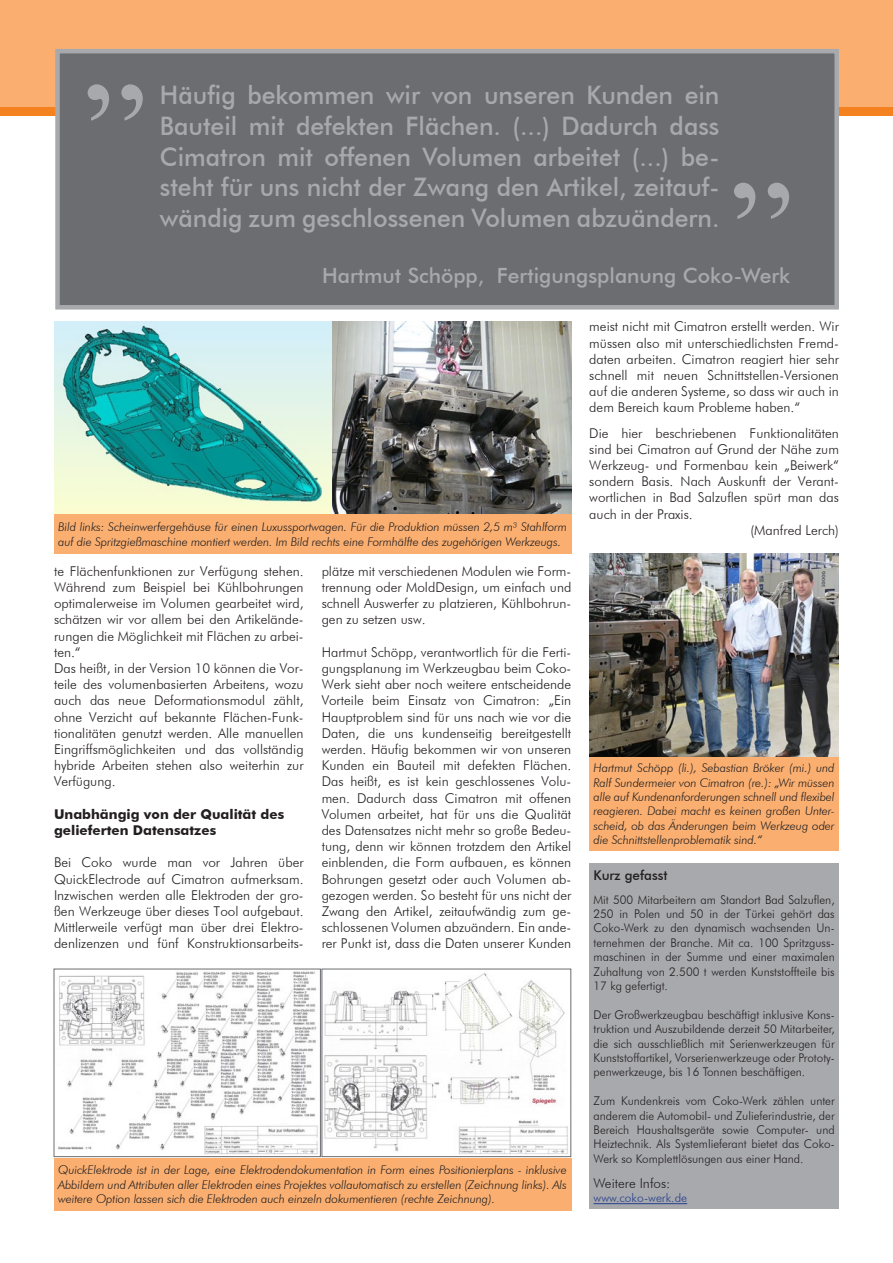
<style>
.page{position:relative;width:893px;height:1263px;background:#fff}
.page>*{position:absolute;margin:0;border:0;box-sizing:border-box;transform-origin:0 0}
.t1{font:144px "Times New Roman";color:#a8a9ad}
.t2{font:500 25.5px/30.6px "Futura BT";color:#a8a9ad;text-align:justify}
.t3{font:500 21px "Futura BT";color:#a8a9ad}
.t4{font:300 13.5px/16.2px "Futura BT";color:#231f20;text-align:justify}
.t5{font:700 13.5px/16.2px "Futura BT";color:#231f20}
.t6{font:500 13.5px "Futura BT";color:#231f20}
.t7{font:italic 300 12px/14.4px "Futura BT";letter-spacing:-.01em;color:#231f20;text-align:justify}
.t8{font:300 12px/14.4px "Futura BT";color:#231f20;text-align:justify}
.t9{font:300 12px "Futura BT";color:#253f8e}
</style>
<div class="page">
<div style="left:0;top:106px;width:893px;height:9px;background:#f58220"></div>
<div style="left:0;top:0;width:893px;height:106px;background:#faaf71"></div>
<div style="left:55px;top:49px;width:784px;height:261px;background:#6c6d70;border:4px solid #a8a9ad"></div>
<div style="left:589px;top:863px;width:250px;height:346px;background:#a8a9ad"></div>
<hr style="left:594px;top:1203px;width:93px;height:1px;background:#253f8e">
<img style="left:54px;top:321px;width:517px;height:193px">
<img style="left:58px;top:971px;width:260px;height:184px">
<div style="left:54px;top:969px;width:267px;height:188px;border:1px solid #6c6d70"></div>
<img style="left:589px;top:554px;width:250px;height:203px">
<div style="left:589px;top:757px;width:250px;height:93px;background:#faaf71"></div>
<img style="left:324px;top:972px;width:244px;height:182px">
<div style="left:322px;top:969px;width:249px;height:188px;border:1px solid #6c6d70"></div>
<div style="left:54px;top:514px;width:517px;height:40px;background:#faaf71"></div>
<div style="left:54px;top:1158px;width:517px;height:52px;background:#faaf71"></div>
<h1 class="t1" style="left:83px;top:-47px;width:65px">„</h1>
<p class="t2" style="left:160px;top:80px;width:561px">Häufig bekommen wir von unseren Kunden ein Bauteil mit defekten Flächen. (...) Dadurch dass Cimatron mit offenen Volumen arbeitet (...) be&shy;steht für uns nicht der Zwang den Artikel, zeitauf&shy;wändig zum geschlossenen Volumen abzuändern.</p>
<h1 class="t1" style="left:729px;top:52px;width:65px">„</h1>
<h3 class="t3" style="left:322px;top:263px;width:469px">Hartmut Schöpp, Fertigungsplanung Coko-Werk</h3>
<p class="t7" style="left:58px;top:520px;width:510px">Bild links: Scheinwerfergehäuse für einen Luxussportwagen. Für die Produktion müssen 2,5 m³ Stahlform auf die Spritzgießmaschine montiert werden. Im Bild rechts eine Formhälfte des zugehörigen Werkzeugs.</p>
<p class="t4" style="left:54px;top:563px;width:251px;text-align:left">te Flächenfunktionen zur Verfügung stehen.<br>Während zum Beispiel bei Kühlbohrungen optimalerweise im Volumen gearbeitet wird, schätzen wir vor allem bei den Artikelände&shy;rungen die Möglichkeit mit Flächen zu arbei&shy;ten.“<br>Das heißt, in der Version 10 können die Vor&shy;teile des volumenbasierten Arbeitens, wozu auch das neue Deformationsmodul zählt, ohne Verzicht auf bekannte Flächen-Funk&shy;tionalitäten genutzt werden. Alle manuellen Eingriffsmöglichkeiten und das vollständig hybride Arbeiten stehen also weiterhin zur Verfügung.</p>
<p class="t5" style="left:54px;top:806px;width:232px">Unabhängig von der Qualität des gelieferten Datensatzes</p>
<p class="t4" style="left:54px;top:854px;width:251px">Bei Coko wurde man vor Jahren über QuickElectrode auf Cimatron aufmerksam.<br>Inzwischen werden alle Elektroden der gro&shy;ßen Werkzeuge über dieses Tool aufgebaut.<br>Mittlerweile verfügt man über drei Elektro&shy;denlizenzen und fünf Konstruktionsarbeits-</p>
<p class="t4" style="left:322px;top:563px;width:251px">plätze mit verschiedenen Modulen wie Form&shy;trennung oder MoldDesign, um einfach und schnell Auswerfer zu platzieren, Kühlbohrun&shy;gen zu setzen usw.</p>
<p class="t4" style="left:322px;top:644px;width:251px">Hartmut Schöpp, verantwortlich für die Ferti&shy;gungsplanung im Werkzeugbau beim Coko-Werk sieht aber noch weitere entscheidende Vorteile beim Einsatz von Cimatron: „Ein Hauptproblem sind für uns nach wie vor die Daten, die uns kundenseitig bereitgestellt werden. Häufig bekommen wir von unseren Kunden ein Bauteil mit defekten Flächen.<br>Das heißt, es ist kein geschlossenes Volu&shy;men. Dadurch dass Cimatron mit offenen Volumen arbeitet, hat für uns die Qualität des Datensatzes nicht mehr so große Bedeu&shy;tung, denn wir können trotzdem den Artikel einblenden, die Form aufbauen, es können Bohrungen gesetzt oder auch Volumen ab&shy;gezogen werden. So besteht für uns nicht der Zwang den Artikel, zeitaufwändig zum ge&shy;schlossenen Volumen abzuändern. Ein ande&shy;rer Punkt ist, dass die Daten unserer Kunden</p>
<p class="t7" style="left:58px;top:1163px;width:510px">QuickElektrode ist in der Lage, eine Elektrodendokumentation in Form eines Positionierplans - inklusive Abbildern und Attributen aller Elektroden eines Projektes vollautomatisch zu erstellen (Zeichnung links). Als weitere Option lassen sich die Elektroden auch einzeln dokumentieren (rechte Zeichnung).</p>
<p class="t4" style="left:589px;top:318px;width:251px">meist nicht mit Cimatron erstellt werden. Wir müssen also mit unterschiedlichsten Fremd&shy;daten arbeiten. Cimatron reagiert hier sehr schnell mit neuen Schnittstellen-Versionen auf die anderen Systeme, so dass wir auch in dem Bereich kaum Probleme haben.“</p>
<p class="t4" style="left:589px;top:424px;width:251px">Die hier beschriebenen Funktionalitäten</p>
<p class="t4" style="left:589px;top:441px;width:251px">sind bei Cimatron auf Grund der Nähe zum</p>
<p class="t4" style="left:589px;top:457px;width:251px">Werkzeug- und Formenbau kein „Beiwerk“</p>
<p class="t4" style="left:589px;top:473px;width:251px">sondern Basis. Nach Auskunft der Verant-</p>
<p class="t4" style="left:589px;top:489px;width:251px">wortlichen in Bad Salzuflen spürt man das</p>
<p class="t4" style="left:589px;top:505px;width:105px">auch in der Praxis.</p>
<p class="t4" style="left:751px;top:522px;width:90px">(Manfred Lerch)</p>
<p class="t7" style="left:594px;top:761px;width:243px">Hartmut Schöpp (li.), Sebastian Bröker (mi.) und Ralf Sundermeier von Cimatron (re.): „Wir müssen alle auf Kundenanforderungen schnell und flexibel reagieren. Dabei macht es keinen großen Unter&shy;scheid, ob das Änderungen beim Werkzeug oder die Schnittstellenproblematik sind.“</p>
<p class="t6" style="left:594px;top:867px;width:76px">Kurz gefasst</p>
<p class="t8" style="left:594px;top:892px;width:243px">Mit 500 Mitarbeitern am Standort Bad Salzuflen, 250 in Polen und 50 in der Türkei gehört das Coko-Werk zu den dynamisch wachsenden Un&shy;ternehmen der Branche. Mit ca. 100 Spritzguss&shy;maschinen in der Summe und einer maximalen Zuhaltung von 2.500 t werden Kunststoffteile bis 17 kg gefertigt.</p>
<p class="t8" style="left:594px;top:1007px;width:243px">Der Großwerkzeugbau beschäftigt inklusive Kons&shy;truktion und Auszubildende derzeit 50 Mitarbeiter, die sich ausschließlich mit Serienwerkzeugen für Kunststoffartikel, Vorserienwerkzeuge oder Prototy&shy;penwerkzeuge, bis 16 Tonnen beschäftigen.</p>
<p class="t8" style="left:594px;top:1093px;width:243px">Zum Kundenkreis vom Coko-Werk zählen unter anderem die Automobil- und Zulieferindustrie, der Bereich Haushaltsgeräte sowie Computer- und Heiztechnik. Als Systemlieferant bietet das Coko-Werk so Komplettlösungen aus einer Hand.</p>
<p class="t4" style="left:594px;top:1175px;width:78px">Weitere Infos:</p>
<p class="t9" style="left:594px;top:1191px;width:95px">www.coko-werk.de</p>
</div>
